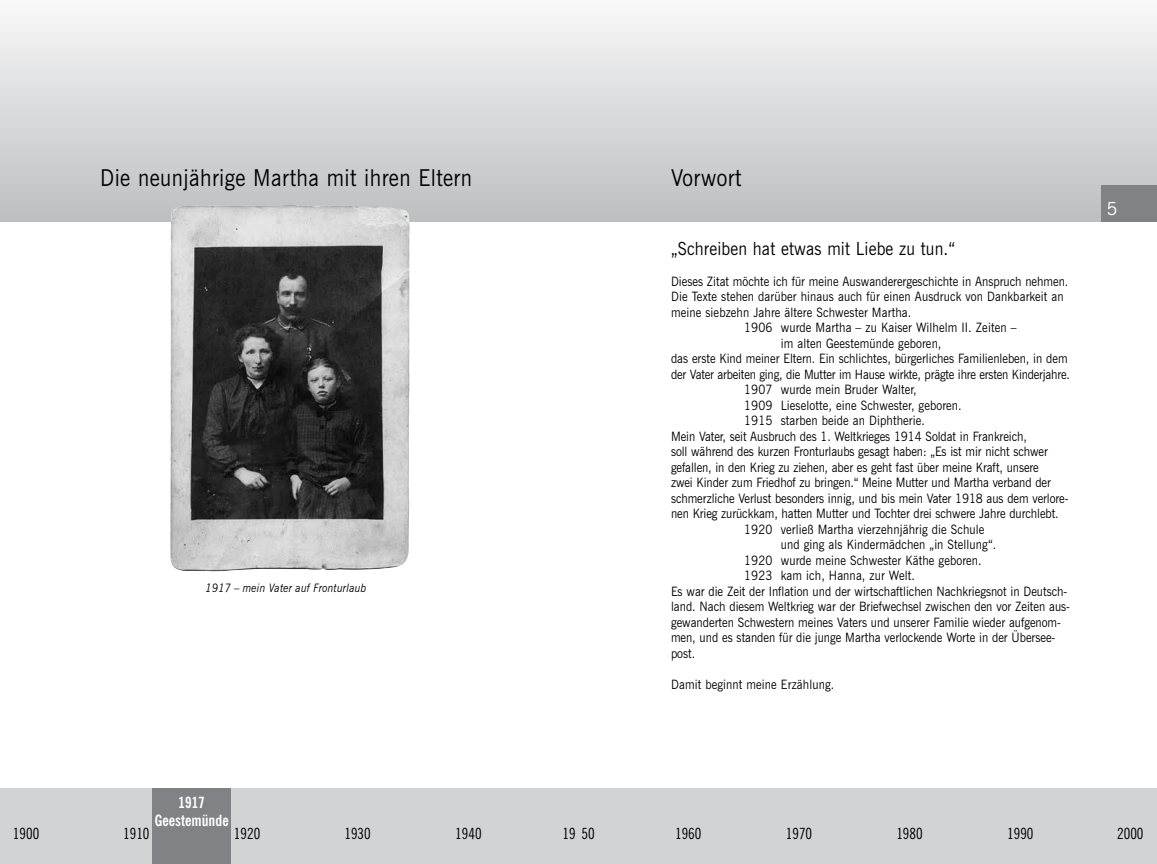
<style>
.page{position:relative;width:1157px;height:864px;background:#fff}
.page>*{position:absolute;margin:0;border:0;box-sizing:border-box;transform-origin:0 0}
.t1{font:23.25px "News Gothic BT";letter-spacing:.02em;color:#000;scale:.9 1}
.t2{font:18px "News Gothic BT";letter-spacing:.01em;color:#000;scale:.9 1}
.t3{font:18px "News Gothic BT";color:#fff}
.t4{font:condensed 15.45px "News Gothic BT";color:#000}
.t5{font:700 condensed 15.45px/18.6px "News Gothic BT";color:#fff;text-align:center}
.t6{font:12.9px "News Gothic BT";color:#000;scale:.9 1}
.t7{font:italic 11.55px "News Gothic BT";letter-spacing:.01em;color:#000;scale:.9 1}
</style>
<div class="page">
<div style="left:0;top:0;width:578px;height:221px;background:linear-gradient(to bottom,#f9f9f9,#bcbfc1)"></div>
<div style="left:0;top:788px;width:578px;height:75px;background:#d1d3d4"></div>
<div style="left:152px;top:788px;width:79px;height:75px;background:#808285"></div>
<img style="left:170px;top:205px;width:239px;height:366px">
<div style="left:578px;top:0;width:579px;height:221px;background:linear-gradient(to bottom,#f9f9f9,#bcbfc1)"></div>
<div style="left:578px;top:788px;width:579px;height:75px;background:#d1d3d4"></div>
<div style="left:1101px;top:185px;width:56px;height:36px;background:#808285"></div>
<h1 class="t1" style="left:100px;top:163px;width:415px">Die neunjährige Martha mit ihren Eltern</h1>
<p class="t7" style="left:205px;top:581px;width:180px">1917 – mein Vater auf Fronturlaub</p>
<p class="t5" style="left:155px;top:792px;width:75px">1917<br>Geestemünde</p>
<p class="t4" style="left:13px;top:823px;width:28px">1900</p>
<p class="t4" style="left:123px;top:823px;width:28px">1910</p>
<p class="t4" style="left:233px;top:823px;width:28px">1920</p>
<p class="t4" style="left:344px;top:823px;width:28px">1930</p>
<p class="t4" style="left:455px;top:823px;width:28px">1940</p>
<h1 class="t1" style="left:671px;top:163px;width:80px">Vorwort</h1>
<h2 class="t2" style="left:671px;top:237px;width:317px">„Schreiben hat etwas mit Liebe zu tun.“</h2>
<p class="t6" style="left:671px;top:273px;width:443px">Dieses Zitat möchte ich für meine Auswanderergeschichte in Anspruch nehmen.</p>
<p class="t6" style="left:671px;top:289px;width:438px">Die Texte stehen darüber hinaus auch für einen Ausdruck von Dankbarkeit an</p>
<p class="t6" style="left:671px;top:304px;width:269px">meine siebzehn Jahre ältere Schwester Martha.</p>
<p class="t6" style="left:744px;top:320px;width:304px">1906 wurde Martha – zu Kaiser Wilhelm II. Zeiten –</p>
<p class="t6" style="left:780px;top:335px;width:180px">im alten Geestemünde geboren,</p>
<p class="t6" style="left:671px;top:351px;width:442px">das erste Kind meiner Eltern. Ein schlichtes, bürgerliches Familienleben, in dem</p>
<p class="t6" style="left:671px;top:366px;width:445px">der Vater arbeiten ging, die Mutter im Hause wirkte, prägte ihre ersten Kinderjahre.</p>
<p class="t6" style="left:744px;top:382px;width:193px">1907 wurde mein Bruder Walter,</p>
<p class="t6" style="left:744px;top:397px;width:243px">1909 Lieselotte, eine Schwester, geboren.</p>
<p class="t6" style="left:744px;top:413px;width:202px">1915 starben beide an Diphtherie.</p>
<p class="t6" style="left:671px;top:428px;width:397px">Mein Vater, seit Ausbruch des 1. Weltkrieges 1914 Soldat in Frankreich,</p>
<p class="t6" style="left:671px;top:444px;width:420px">soll während des kurzen Fronturlaubs gesagt haben: „Es ist mir nicht schwer</p>
<p class="t6" style="left:671px;top:459px;width:410px">gefallen, in den Krieg zu ziehen, aber es geht fast über meine Kraft, unsere</p>
<p class="t6" style="left:671px;top:474px;width:423px">zwei Kinder zum Friedhof zu bringen.“ Meine Mutter und Martha verband der</p>
<p class="t6" style="left:671px;top:490px;width:443px">schmerzliche Verlust besonders innig, und bis mein Vater 1918 aus dem verlore-</p>
<p class="t6" style="left:671px;top:505px;width:432px">nen Krieg zurückkam, hatten Mutter und Tochter drei schwere Jahre durchlebt.</p>
<p class="t6" style="left:744px;top:521px;width:268px">1920 verließ Martha vierzehnjährig die Schule</p>
<p class="t6" style="left:780px;top:536px;width:241px">und ging als Kindermädchen „in Stellung“.</p>
<p class="t6" style="left:744px;top:552px;width:265px">1920 wurde meine Schwester Käthe geboren.</p>
<p class="t6" style="left:744px;top:567px;width:191px">1923 kam ich, Hanna, zur Welt.</p>
<p class="t6" style="left:671px;top:583px;width:442px">Es war die Zeit der Inflation und der wirtschaftlichen Nachkriegsnot in Deutsch-</p>
<p class="t6" style="left:671px;top:598px;width:445px">land. Nach diesem Weltkrieg war der Briefwechsel zwischen den vor Zeiten aus-</p>
<p class="t6" style="left:671px;top:614px;width:435px">gewanderten Schwestern meines Vaters und unserer Familie wieder aufgenom-</p>
<p class="t6" style="left:671px;top:629px;width:428px">men, und es standen für die junge Martha verlockende Worte in der Übersee-</p>
<p class="t6" style="left:671px;top:645px;width:28px">post.</p>
<p class="t6" style="left:671px;top:676px;width:183px">Damit beginnt meine Erzählung.</p>
<h2 class="t3" style="left:1106px;top:197px;width:12px">5</h2>
<p class="t4" style="left:562px;top:823px;width:34px">19 50</p>
<p class="t4" style="left:675px;top:823px;width:28px">1960</p>
<p class="t4" style="left:786px;top:823px;width:28px">1970</p>
<p class="t4" style="left:896px;top:823px;width:28px">1980</p>
<p class="t4" style="left:1007px;top:823px;width:28px">1990</p>
<p class="t4" style="left:1117px;top:823px;width:28px">2000</p>
</div>
